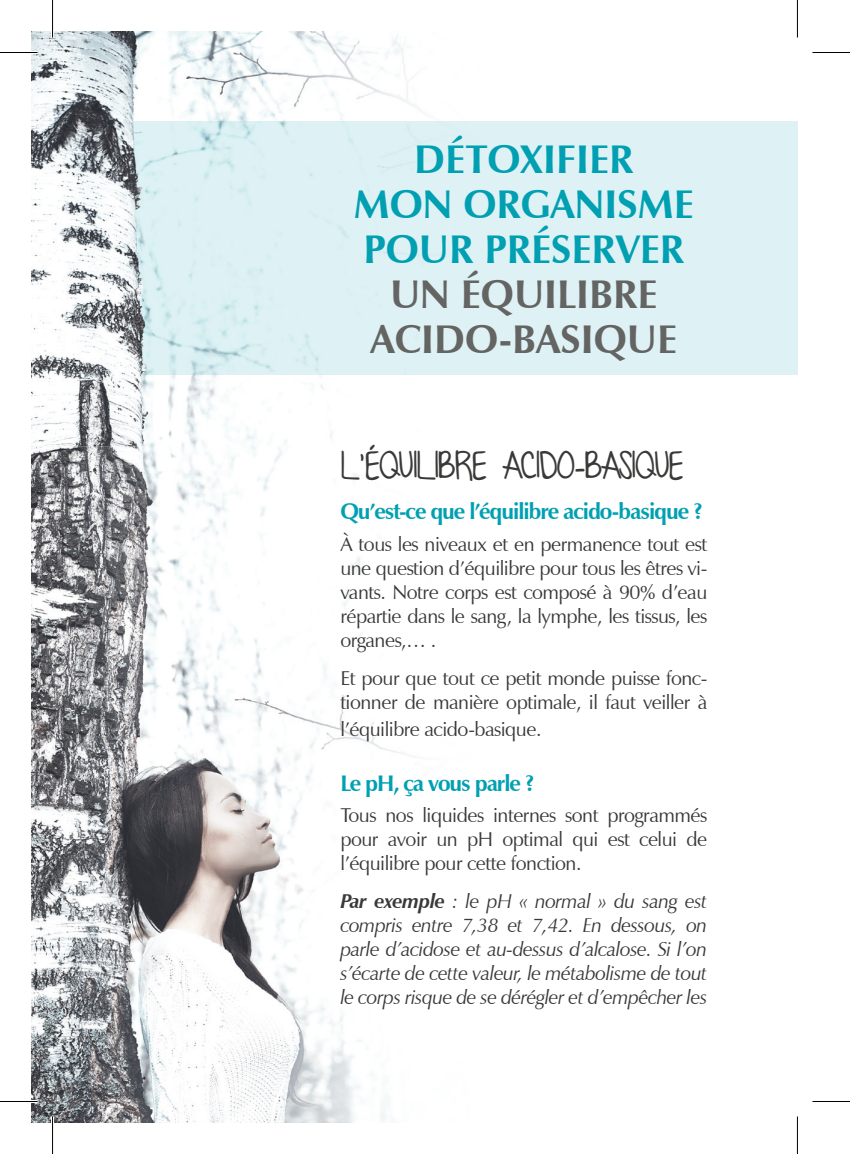
<style>
.page{position:relative;width:850px;height:1154px;background:#fff}
.page>*{position:absolute;margin:0;border:0;box-sizing:border-box;transform-origin:0 0}
.t1{font:700 40px/45px "Zapf Humanist 601 BT";color:#00a0b2;text-align:center}
.t2{font:700 40px/45px "Zapf Humanist 601 BT";color:#646463;text-align:center}
.t3{font:35px "Beautiful Every Time";letter-spacing:-.025em;color:#3a3938}
.t4{font:700 22.5px "Zapf Humanist 601 BT";letter-spacing:-.05em;color:#00a0b2}
.t5{font:20px/24px "Zapf Humanist 601 BT";letter-spacing:-.025em;color:#3a3938;text-align:justify}
.t6{font:italic 20px/24px "Zapf Humanist 601 BT";letter-spacing:-.025em;color:#3a3938;text-align:justify}
.s1{font-weight:700}
</style>
<div class="page">
<img style="left:31px;top:31px;width:677px;height:1092px">
<svg style="left:31px;top:121px;width:766px;height:253px;fill:#def2f5"></svg>
<hr style="left:0;top:51px;width:38px;height:3px;background:#fff">
<hr style="left:0;top:1100px;width:38px;height:3px;background:#fff">
<hr style="left:51px;top:0;width:3px;height:38px;background:#fff">
<hr style="left:51px;top:1116px;width:3px;height:38px;background:#fff">
<hr style="left:0;top:52px;width:38px;height:1px;background:#000">
<hr style="left:812px;top:52px;width:37px;height:1px;background:#000">
<hr style="left:0;top:1101px;width:38px;height:1px;background:#000">
<hr style="left:812px;top:1101px;width:37px;height:1px;background:#000">
<hr style="left:52px;top:0;width:1px;height:38px;background:#000">
<hr style="left:52px;top:1116px;width:1px;height:38px;background:#000">
<hr style="left:796px;top:0;width:1px;height:38px;background:#000">
<hr style="left:796px;top:1116px;width:1px;height:38px;background:#000">
<h1 class="t1" style="left:353px;top:137px;width:341px">DÉTOXIFIER<br>MON ORGANISME<br>POUR PRÉSERVER</h1>
<h1 class="t2" style="left:370px;top:272px;width:308px">UN ÉQUILIBRE<br>ACIDO-BASIQUE</h1>
<h2 class="t3" style="left:340px;top:445px;width:345px">L’ÉQUILIBRE ACIDO-BASIQUE</h2>
<p class="t4" style="left:340px;top:498px;width:364px">Qu’est-ce que l’équilibre acido-basique ?</p>
<p class="t5" style="left:340px;top:532px;width:368px">À tous les niveaux et en permanence tout est une question d’équilibre pour tous les êtres vi&shy;vants. Notre corps est composé à 90% d’eau répartie dans le sang, la lymphe, les tissus, les organes,… .</p>
<p class="t5" style="left:340px;top:666px;width:368px">Et pour que tout ce petit monde puisse fonc&shy;tionner de manière optimale, il faut veiller à</p>
<p class="t5" style="left:340px;top:717px;width:203px">l’équilibre acido-basique.</p>
<p class="t4" style="left:340px;top:769px;width:196px">Le pH, ça vous parle ?</p>
<p class="t5" style="left:340px;top:803px;width:368px">Tous nos liquides internes sont programmés pour avoir un pH optimal qui est celui de l’équilibre pour cette fonction.</p>
<p class="t6" style="left:340px;top:889px;width:368px"><span class="s1">Par exemple</span> : le pH « normal » du sang est compris entre 7,38 et 7,42. En dessous, on parle d’acidose et au-dessus d’alcalose. Si l’on s’écarte de cette valeur, le métabolisme de tout le corps risque de se dérégler et d’empêcher les</p>
</div>
